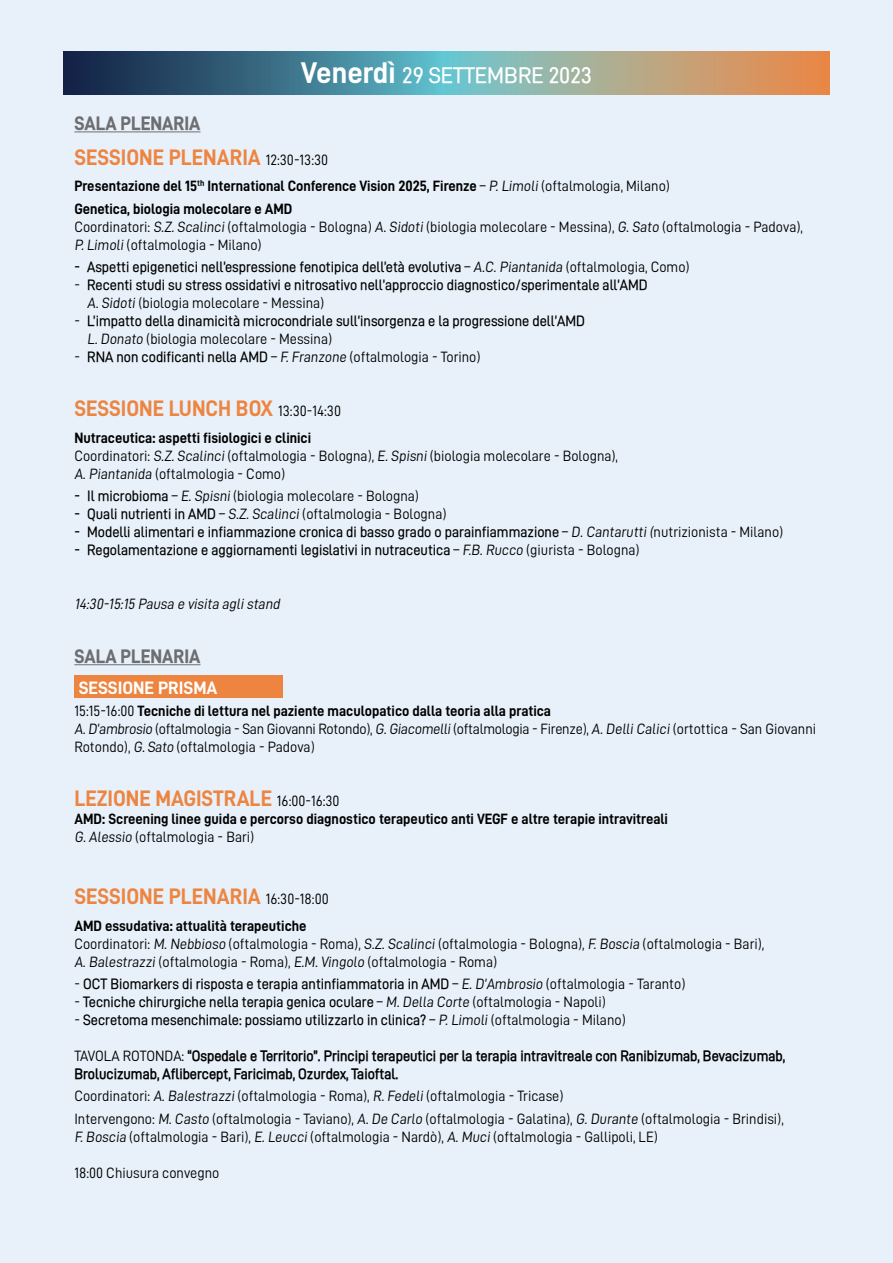
<style>
.page{position:relative;width:893px;height:1263px;background:#e8f1fa}
.page>*{position:absolute;margin:0;border:0;box-sizing:border-box;transform-origin:0 0}
.t1{font:22.5px "D DIN PRO Bold";color:#ed8541;scale:.95 1}
.t2{font:22.5px "D DIN PRO Medium";color:#fff}
.t3{font:700 19.5px "D DIN PRO Extra";color:#6d6e71;scale:.95 1}
.t4{font:18px "D DIN PRO Bold";color:#fff}
.t5{font:15px/18px "D DIN PRO Regular";color:#000;scale:.95 1}
.t6{font:15px "D DIN PRO Medium";color:#000;scale:.95 1}
.t7{font:15px/22.2px "D DIN PRO Bold";color:#000;scale:.95 1}
.t8{font:700 15px/18px "D DIN PRO Semi";color:#000;scale:.95 1}
.t9{font:italic 15px "D DIN PRO Regular";color:#000;scale:.95 1}
.s1{font-family:"D DIN PRO Bold";font-size:30px}
.s2{font-family:"D DIN PRO Regular";font-size:15px;color:#000}
.s3{font-family:"D DIN PRO Regular"}
.s4{font-family:"D DIN PRO Medium"}
.s5{font-family:"D DIN PRO Regular";font-weight:400}
</style>
<div class="page">
<hr style="left:74px;top:131px;width:127px;height:1px;background:#6d6e71">
<hr style="left:74px;top:664px;width:127px;height:1px;background:#6d6e71">
<div style="left:74px;top:675px;width:209px;height:23px;background:#ed8541"></div>
<svg style="left:64px;top:51px;width:765px;height:43px;background:#748986"></svg>
<h1 class="t2" style="left:301px;top:63px;width:292px"><span class="s1">Venerdì</span> 29 SETTEMBRE 2023</h1>
<h2 class="t3" style="left:74px;top:112px;width:134px">SALA PLENARIA</h2>
<h1 class="t1" style="left:74px;top:145px;width:269px">SESSIONE PLENARIA <span class="s2">12:30-13:30</span></h1>
<p class="t7" style="left:74px;top:175px;width:628px">Presentazione del 15<sup>th</sup> International Conference Vision 2025, Firenze <span class="s3">– P. Limoli (oftalmologia, Milano)<br></span>Genetica, biologia molecolare e AMD</p>
<p class="t5" style="left:74px;top:217px;width:768px">Coordinatori: S.Z. Scalinci (oftalmologia - Bologna) A. Sidoti (biologia molecolare - Messina), G. Sato (oftalmologia - Padova),<br>P. Limoli (oftalmologia - Milano)</p>
<p class="t6" style="left:74px;top:258px;width:649px">- Aspetti epigenetici nell’espressione fenotipica dell’età evolutiva <span class="s3">– A.C. Piantanida (oftalmologia, Como)</span></p>
<p class="t6" style="left:74px;top:276px;width:605px"><span class="s3">-</span> Recenti studi su stress ossidativi e nitrosativo nell’approccio diagnostico/sperimentale all’AMD</p>
<p class="t5" style="left:87px;top:294px;width:251px">A. Sidoti (biologia molecolare - Messina)</p>
<p class="t6" style="left:74px;top:312px;width:539px"><span class="s3">-</span> L’impatto della dinamicità microcondriale sull’insorgenza e la progressione dell’AMD</p>
<p class="t5" style="left:87px;top:330px;width:259px">L. Donato (biologia molecolare - Messina)</p>
<p class="t5" style="left:74px;top:348px;width:429px">- <span class="s4">RNA non codificanti nella AMD</span> – F. Franzone (oftalmologia - Torino)</p>
<h1 class="t1" style="left:74px;top:396px;width:282px">SESSIONE LUNCH BOX <span class="s2">13:30-14:30</span></h1>
<p class="t7" style="left:74px;top:426px;width:251px">Nutraceutica: aspetti fisiologici e clinici</p>
<p class="t5" style="left:74px;top:446px;width:574px">Coordinatori: S.Z. Scalinci (oftalmologia - Bologna), E. Spisni (biologia molecolare - Bologna),<br>A. Piantanida (oftalmologia - Como)</p>
<p class="t5" style="left:74px;top:486px;width:364px"><span class="s4">- Il microbioma</span> – E. Spisni (biologia molecolare - Bologna)</p>
<p class="t5" style="left:74px;top:504px;width:393px"><span class="s4">- Quali nutrienti in AMD</span> – S.Z. Scalinci (oftalmologia - Bologna)</p>
<p class="t6" style="left:74px;top:523px;width:748px">- Modelli alimentari e infiammazione cronica di basso grado o parainfiammazione <span class="s3">– D. Cantarutti (nutrizionista - Milano)</span></p>
<p class="t6" style="left:74px;top:541px;width:597px">- Regolamentazione e aggiornamenti legislativi in nutraceutica <span class="s3">– F.B. Rucco (giurista - Bologna)</span></p>
<p class="t9" style="left:74px;top:595px;width:221px">14:30-15:15 Pausa e visita aglistand</p>
<h2 class="t3" style="left:74px;top:645px;width:134px">SALA PLENARIA</h2>
<p class="t4" style="left:79px;top:678px;width:140px">SESSIONE PRISMA</p>
<p class="t7" style="left:74px;top:699px;width:503px"><span class="s3">15:15-16:00</span> Tecniche di lettura nel paziente maculopatico dalla teoria alla pratica</p>
<p class="t5" style="left:74px;top:719px;width:782px">A.D’ambrosio (oftalmologia - San Giovanni Rotondo), G.Giacomelli(oftalmologia - Firenze), A. Delli Calici (ortottica - San Giovanni<br>Rotondo), G.Sato (oftalmologia - Padova)</p>
<h1 class="t1" style="left:74px;top:786px;width:281px">LEZIONE MAGISTRALE <span class="s2">16:00-16:30</span></h1>
<p class="t7" style="left:74px;top:807px;width:626px">AMD: Screening linee guida e percorso diagnostico terapeutico anti VEGF e altre terapie intravitreali</p>
<p class="t5" style="left:74px;top:827px;width:191px">G. Alessio (oftalmologia - Bari)</p>
<h1 class="t1" style="left:74px;top:884px;width:269px">SESSIONE PLENARIA <span class="s2">16:30-18:00</span></h1>
<p class="t7" style="left:74px;top:914px;width:246px">AMD essudativa: attualità terapeutiche</p>
<p class="t5" style="left:74px;top:934px;width:730px">Coordinatori: M. Nebbioso (oftalmologia - Roma), S.Z. Scalinci (oftalmologia - Bologna), F. Boscia (oftalmologia - Bari),<br>A. Balestrazzi (oftalmologia - Roma), E.M. Vingolo (oftalmologia - Roma)</p>
<p class="t6" style="left:74px;top:975px;width:645px"><span class="s3">-</span> OCT Biomarkers di risposta e terapia antinfiammatoria in AMD <span class="s3">– E. D’Ambrosio (oftalmologia - Taranto)</span></p>
<p class="t6" style="left:74px;top:993px;width:561px"><span class="s3">-</span> Tecniche chirurgiche nella terapia genica oculare <span class="s3">– M. Della Corte (oftalmologia - Napoli)</span></p>
<p class="t6" style="left:74px;top:1011px;width:582px"><span class="s3">-</span> Secretoma mesenchimale: possiamo utilizzarlo in clinica? <span class="s3">– P. Limoli (oftalmologia - Milano)</span></p>
<p class="t8" style="left:74px;top:1047px;width:750px"><span class="s5">TAVOLA ROTONDA:</span> “Ospedale e Territorio”. Principi terapeutici per la terapia intravitreale con Ranibizumab, Bevacizumab,<br>Brolucizumab, Aflibercept, Faricimab, Ozurdex, Taioftal.</p>
<p class="t5" style="left:74px;top:1085px;width:748px;line-height:22.2px">Coordinatori: A. Balestrazzi (oftalmologia - Roma), R. Fedeli (oftalmologia - Tricase)<br>Intervengono: M. Casto (oftalmologia - Taviano), A. De Carlo (oftalmologia - Galatina), G. Durante (oftalmologia - Brindisi),</p>
<p class="t5" style="left:74px;top:1127px;width:616px">F. Boscia (oftalmologia - Bari), E. Leucci (oftalmologia - Nardò), A. Muci (oftalmologia - Gallipoli, LE)</p>
<p class="t5" style="left:74px;top:1163px;width:154px">18:00 Chiusura convegno</p>
</div>
